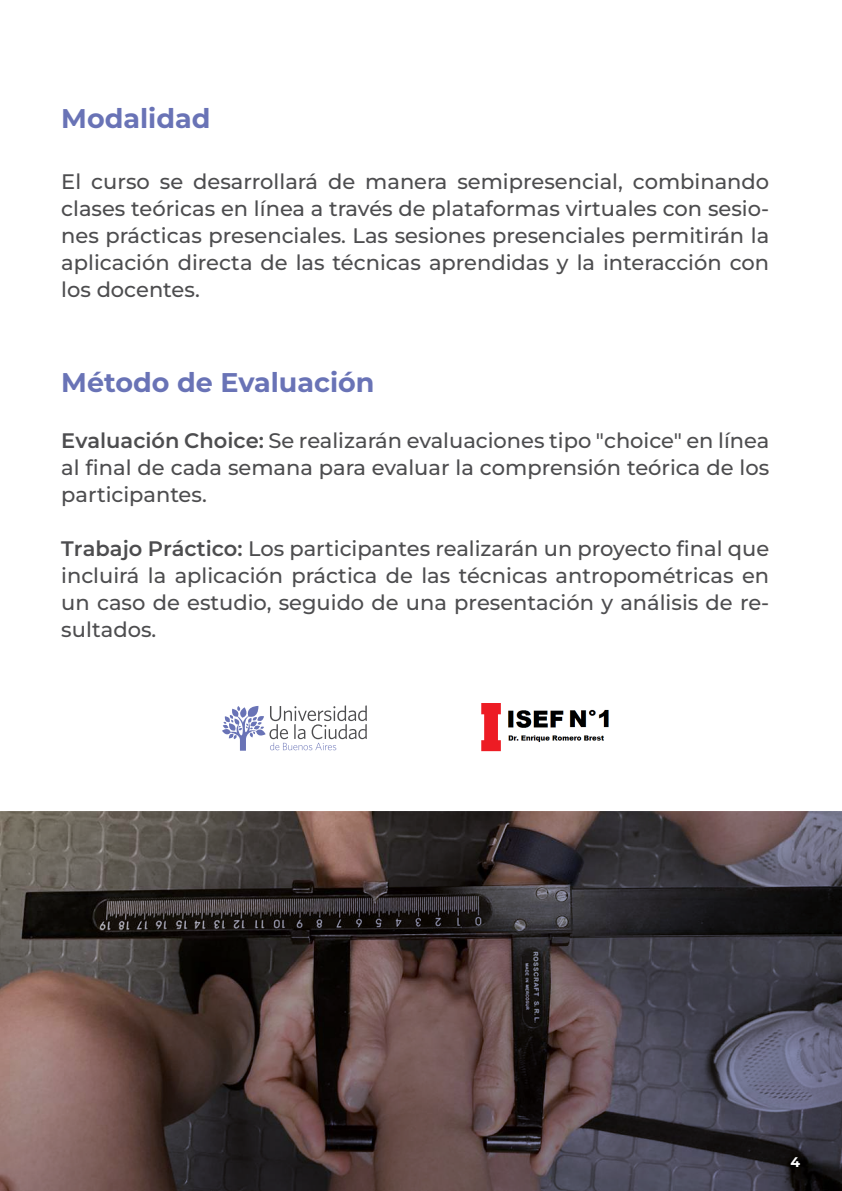
<style>
.page{position:relative;width:842px;height:1191px;background:#fff}
.page>*{position:absolute;margin:0;border:0;box-sizing:border-box;transform-origin:0 0}
.t1{font:700 27px "Montserrat";color:#6973b6}
.t2{font:500 21px/27px "Montserrat";color:#4d4d4f;text-align:justify}
.t3{font:700 14px "Montserrat";color:#fff}
.s1{font-weight:100}
</style>
<div class="page">
<svg style="left:0;top:811px;width:842px;height:380px;background:#4d4143"></svg>
<img style="left:481px;top:703px;width:128px;height:49px">
<svg style="left:222px;top:705px;width:145px;height:45px"></svg>
<p class="t1" style="left:61px;top:99px;width:151px">Modalidad</p>
<p class="t2" style="left:61px;top:167px;width:709px">El curso se desarrollará de manera semipresencial, combinando clases teóricas en línea a través de plataformas virtuales con sesio&shy;nes prácticas presenciales. Las sesiones presenciales permitirán la aplicación directa de las técnicas aprendidas y la interacción con los docentes.</p>
<p class="t1" style="left:61px;top:363px;width:315px">Método de Evaluación</p>
<p class="t2" style="left:61px;top:426px;width:709px"><span class="s1">Evaluación Choice:</span> Se realizarán evaluaciones tipo "choice" en línea al final de cada semana para evaluar la comprensión teórica de los participantes.</p>
<p class="t2" style="left:61px;top:534px;width:709px"><span class="s1">Trabajo Práctico:</span> Los participantes realizarán un proyecto final que incluirá la aplicación práctica de las técnicas antropométricas en un caso de estudio, seguido de una presentación y análisis de re&shy;sultados.</p>
<p class="t3" style="left:791px;top:1152px;width:11px">4</p>
</div>
